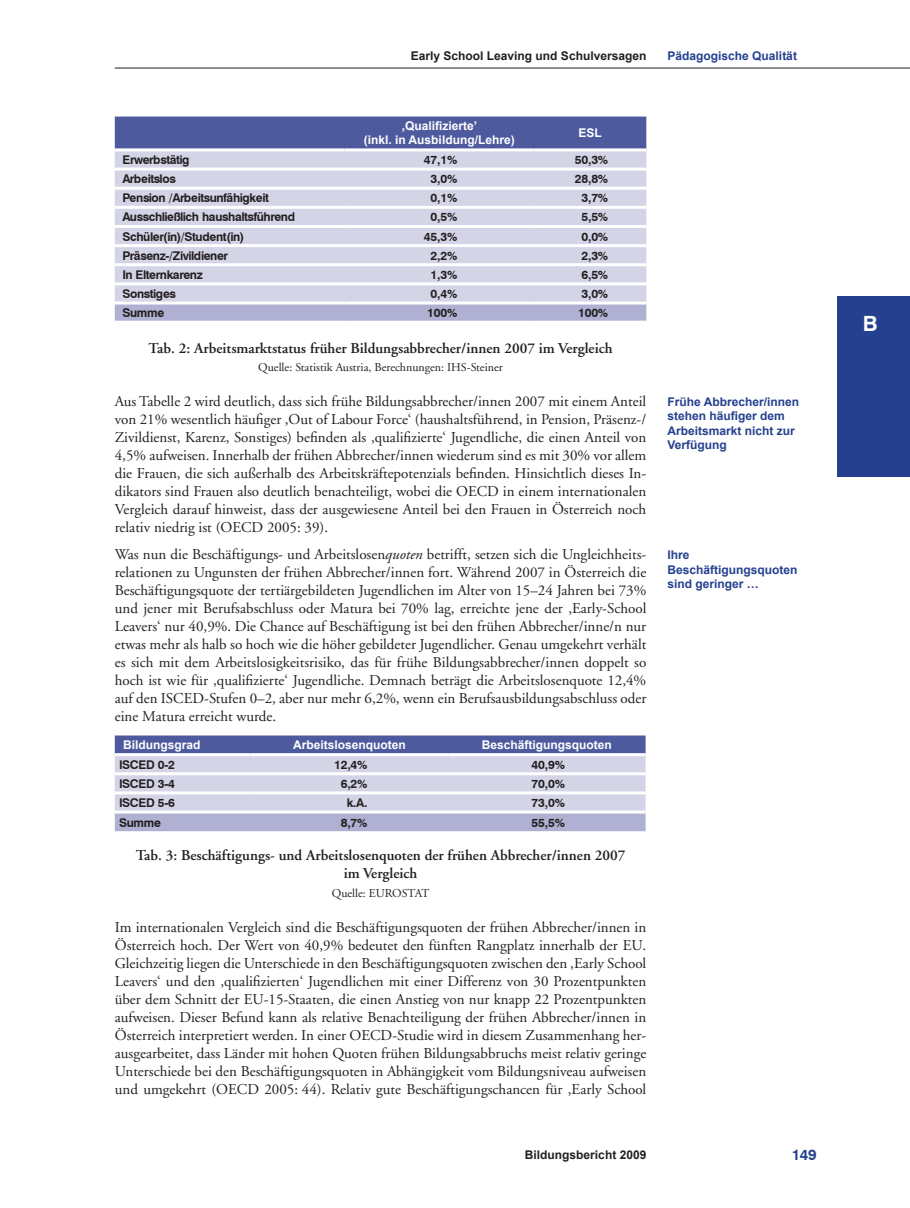
<style>
.page{position:relative;width:910px;height:1208px;background:#fff}
.page>*{position:absolute;margin:0;border:0;box-sizing:border-box;transform-origin:0 0}
.t1{font:700 21px "Swiss 721 BT";color:#fff}
.t2{font:15px/18px "Adobe Garamond";color:#231f20;text-align:justify}
.t3{font:600 15px/18px "Adobe Garamond";color:#231f20;text-align:center}
.t4{font:700 15px "Swiss 721 BT";color:#25408f}
.t5{font:700 12px "Swiss 721 BT";letter-spacing:-.03em;color:#231f20}
.t6{font:700 12px/14.4px "Arial";color:#25408f}
.t7{font:700 12px/14.4px "Arial";color:#fff;text-align:center}
.t8{font:12px "Adobe Garamond";color:#231f20}
.t9{font:700 12px "Arial";color:#231f20}
.t10{font:700 12px "Swiss 721 BT";letter-spacing:-.05em;color:#231f20}
.s1{font-style:italic}
</style>
<div class="page">
<hr style="left:115px;top:68px;width:795px;height:1px;background:#231f20">
<div style="left:838px;top:297px;width:72px;height:180px;background:#25408f"></div>
<div style="left:115px;top:117px;width:531px;height:31px;background:#4d5a9e"></div>
<div style="left:115px;top:151px;width:531px;height:150px;background:#d4d4e7"></div>
<svg style="left:115px;top:304px;width:531px;height:17px;background:#b3b4d4"></svg>
<hr style="left:115px;top:167px;width:230px;height:3px;background:#fff">
<hr style="left:345px;top:167px;width:189px;height:3px;background:#fff">
<hr style="left:534px;top:167px;width:112px;height:3px;background:#fff">
<hr style="left:115px;top:187px;width:230px;height:3px;background:#fff">
<hr style="left:345px;top:187px;width:189px;height:3px;background:#fff">
<hr style="left:534px;top:187px;width:112px;height:3px;background:#fff">
<hr style="left:115px;top:206px;width:230px;height:3px;background:#fff">
<hr style="left:345px;top:206px;width:189px;height:3px;background:#fff">
<hr style="left:534px;top:206px;width:112px;height:3px;background:#fff">
<hr style="left:115px;top:225px;width:230px;height:3px;background:#fff">
<hr style="left:345px;top:225px;width:189px;height:3px;background:#fff">
<hr style="left:534px;top:225px;width:112px;height:3px;background:#fff">
<hr style="left:115px;top:244px;width:230px;height:3px;background:#fff">
<hr style="left:345px;top:244px;width:189px;height:3px;background:#fff">
<hr style="left:534px;top:244px;width:112px;height:3px;background:#fff">
<hr style="left:115px;top:263px;width:230px;height:3px;background:#fff">
<hr style="left:345px;top:263px;width:189px;height:3px;background:#fff">
<hr style="left:534px;top:263px;width:112px;height:3px;background:#fff">
<hr style="left:115px;top:282px;width:230px;height:3px;background:#fff">
<hr style="left:345px;top:282px;width:189px;height:3px;background:#fff">
<hr style="left:534px;top:282px;width:112px;height:3px;background:#fff">
<svg style="left:115px;top:735px;width:531px;height:96px;background:#b1b4d3"></svg>
<hr style="left:115px;top:753px;width:136px;height:3px;background:#fff">
<hr style="left:251px;top:753px;width:197px;height:3px;background:#fff">
<hr style="left:448px;top:753px;width:198px;height:3px;background:#fff">
<hr style="left:115px;top:772px;width:136px;height:3px;background:#fff">
<hr style="left:251px;top:772px;width:197px;height:3px;background:#fff">
<hr style="left:448px;top:772px;width:198px;height:3px;background:#fff">
<hr style="left:115px;top:791px;width:136px;height:3px;background:#fff">
<hr style="left:251px;top:791px;width:197px;height:3px;background:#fff">
<hr style="left:448px;top:791px;width:198px;height:3px;background:#fff">
<hr style="left:115px;top:810px;width:136px;height:3px;background:#fff">
<hr style="left:251px;top:810px;width:197px;height:3px;background:#fff">
<hr style="left:448px;top:810px;width:198px;height:3px;background:#fff">
<p class="t9" style="left:411px;top:48px;width:237px">Early School Leaving und Schulversagen</p>
<p class="t6" style="left:668px;top:49px;width:131px">Pädagogische Qualität</p>
<p class="t7" style="left:364px;top:119px;width:152px">‚Qualifizierte’<br>(inkl. in Ausbildung/Lehre)</p>
<p class="t7" style="left:578px;top:126px;width:25px">ESL</p>
<p class="t5" style="left:122px;top:152px;width:69px">Erwerbstätig</p>
<p class="t5" style="left:424px;top:152px;width:35px">47,1%</p>
<p class="t5" style="left:575px;top:152px;width:35px">50,3%</p>
<p class="t10" style="left:122px;top:172px;width:55px">Arbeitslos</p>
<p class="t5" style="left:431px;top:172px;width:28px">3,0%</p>
<p class="t5" style="left:575px;top:172px;width:35px">28,8%</p>
<p class="t5" style="left:122px;top:191px;width:148px">Pension /Arbeitsunfähigkeit</p>
<p class="t5" style="left:431px;top:191px;width:28px">0,1%</p>
<p class="t5" style="left:581px;top:191px;width:28px">3,7%</p>
<p class="t5" style="left:122px;top:210px;width:174px">Ausschließlich haushaltsführend</p>
<p class="t5" style="left:431px;top:210px;width:28px">0,5%</p>
<p class="t5" style="left:581px;top:210px;width:28px">5,5%</p>
<p class="t5" style="left:122px;top:229px;width:123px">Schüler(in)/Student(in)</p>
<p class="t5" style="left:424px;top:229px;width:35px">45,3%</p>
<p class="t5" style="left:581px;top:229px;width:28px">0,0%</p>
<p class="t5" style="left:122px;top:248px;width:107px">Präsenz-/Zivildiener</p>
<p class="t5" style="left:431px;top:248px;width:28px">2,2%</p>
<p class="t5" style="left:581px;top:248px;width:28px">2,3%</p>
<p class="t5" style="left:122px;top:267px;width:82px">In Elternkarenz</p>
<p class="t5" style="left:431px;top:267px;width:28px">1,3%</p>
<p class="t5" style="left:581px;top:267px;width:28px">6,5%</p>
<p class="t5" style="left:122px;top:286px;width:55px">Sonstiges</p>
<p class="t5" style="left:431px;top:286px;width:28px">0,4%</p>
<p class="t5" style="left:581px;top:286px;width:28px">3,0%</p>
<p class="t5" style="left:122px;top:305px;width:44px">Summe</p>
<p class="t5" style="left:427px;top:305px;width:32px">100%</p>
<p class="t5" style="left:578px;top:305px;width:32px">100%</p>
<p class="t3" style="left:149px;top:339px;width:465px">Tab. 2: Arbeitsmarktstatus früher Bildungsabbrecher/innen 2007 im Vergleich</p>
<p class="t8" style="left:258px;top:361px;width:246px">Quelle: Statistik Austria, Berechnungen: IHS-Steiner</p>
<p class="t2" style="left:115px;top:393px;width:533px">Aus Tabelle 2 wird deutlich, dass sich frühe Bildungsabbrecher/innen 2007 mit einem Anteil von 21% wesentlich häufiger ,Out of Labour Force‘ (haushaltsführend, in Pension, Präsenz-/ Zivildienst, Karenz, Sonstiges) befinden als ,qualifizierte‘ Jugendliche, die einen Anteil von 4,5% aufweisen. Innerhalb der frühen Abbrecher/innen wiederum sind es mit 30% vor allem die Frauen, die sich außerhalb des Arbeitskräftepotenzials befinden. Hinsichtlich dieses In&shy;dikators sind Frauen also deutlich benachteiligt, wobei die OECD in einem internationalen Vergleich darauf hinweist, dass der ausgewiesene Anteil bei den Frauen in Österreich noch relativ niedrig ist (OECD 2005: 39).</p>
<p class="t2" style="left:115px;top:545px;width:533px">Was nun die Beschäftigungs- und Arbeitslosen<span class="s1">quoten</span> betrifft, setzen sich die Ungleichheits&shy;relationen zu Ungunsten der frühen Abbrecher/innen fort. Während 2007 in Österreich die Beschäftigungsquote der tertiärgebildeten Jugendlichen im Alter von 15–24 Jahren bei 73% und jener mit Berufsabschluss oder Matura bei 70% lag, erreichte jene der ,Early-School Leavers‘ nur 40,9%. Die Chance auf Beschäftigung ist bei den frühen Abbrecher/inne/n nur etwas mehr als halb so hoch wie die höher gebildeter Jugendlicher. Genau umgekehrt verhält es sich mit dem Arbeitslosigkeitsrisiko, das für frühe Bildungsabbrecher/innen doppelt so hoch ist wie für ,qualifizierte‘ Jugendliche. Demnach beträgt die Arbeitslosenquote 12,4% auf den ISCED-Stufen 0–2, aber nur mehr 6,2%, wenn ein Berufsausbildungsabschluss oder eine Matura erreicht wurde.</p>
<p class="t7" style="left:123px;top:737px;width:79px">Bildungsgrad</p>
<p class="t7" style="left:293px;top:737px;width:114px">Arbeitslosenquoten</p>
<p class="t7" style="left:482px;top:737px;width:132px">Beschäftigungsquoten</p>
<p class="t5" style="left:119px;top:757px;width:57px">ISCED 0-2</p>
<p class="t5" style="left:334px;top:757px;width:35px">12,4%</p>
<p class="t5" style="left:532px;top:757px;width:35px">40,9%</p>
<p class="t5" style="left:119px;top:776px;width:57px">ISCED 3-4</p>
<p class="t5" style="left:341px;top:776px;width:28px">6,2%</p>
<p class="t5" style="left:532px;top:776px;width:35px">70,0%</p>
<p class="t5" style="left:119px;top:795px;width:57px">ISCED 5-6</p>
<p class="t5" style="left:347px;top:795px;width:22px">k.A.</p>
<p class="t5" style="left:532px;top:795px;width:35px">73,0%</p>
<p class="t5" style="left:119px;top:815px;width:44px">Summe</p>
<p class="t5" style="left:341px;top:815px;width:28px">8,7%</p>
<p class="t5" style="left:532px;top:815px;width:35px">55,5%</p>
<p class="t3" style="left:136px;top:846px;width:491px">Tab. 3: Beschäftigungs- und Arbeitslosenquoten der frühen Abbrecher/innen 2007 im Vergleich</p>
<p class="t8" style="left:332px;top:886px;width:99px">Quelle: EUROSTAT</p>
<p class="t2" style="left:115px;top:918px;width:533px">Im internationalen Vergleich sind die Beschäftigungsquoten der frühen Abbrecher/innen in Österreich hoch. Der Wert von 40,9% bedeutet den fünften Rangplatz innerhalb der EU.<br>Gleichzeitig liegen die Unterschiede in den Beschäftigungsquoten zwischen den ,Early School Leavers‘ und den ,qualifizierten‘ Jugendlichen mit einer Differenz von 30 Prozentpunkten über dem Schnitt der EU-15-Staaten, die einen Anstieg von nur knapp 22 Prozentpunkten aufweisen. Dieser Befund kann als relative Benachteiligung der frühen Abbrecher/innen in Österreich interpretiert werden. In einer OECD-Studie wird in diesem Zusammenhang her&shy;ausgearbeitet, dass Länder mit hohen Quoten frühen Bildungsabbruchs meist relativ geringe Unterschiede bei den Beschäftigungsquoten in Abhängigkeit vom Bildungsniveau aufweisen und umgekehrt (OECD 2005: 44). Relativ gute Beschäftigungschancen für ,Early School</p>
<p class="t6" style="left:668px;top:395px;width:133px">Frühe Abbrecher/innen stehen häufiger dem<br>Arbeitsmarkt nicht zur<br>Verfügung</p>
<p class="t6" style="left:668px;top:548px;width:132px">Ihre<br>Beschäftigungsquoten sind geringer …</p>
<p class="t9" style="left:525px;top:1147px;width:123px">Bildungsbericht 2009</p>
<p class="t4" style="left:792px;top:1145px;width:26px">149</p>
<h1 class="t1" style="left:863px;top:310px;width:16px">B</h1>
</div>
